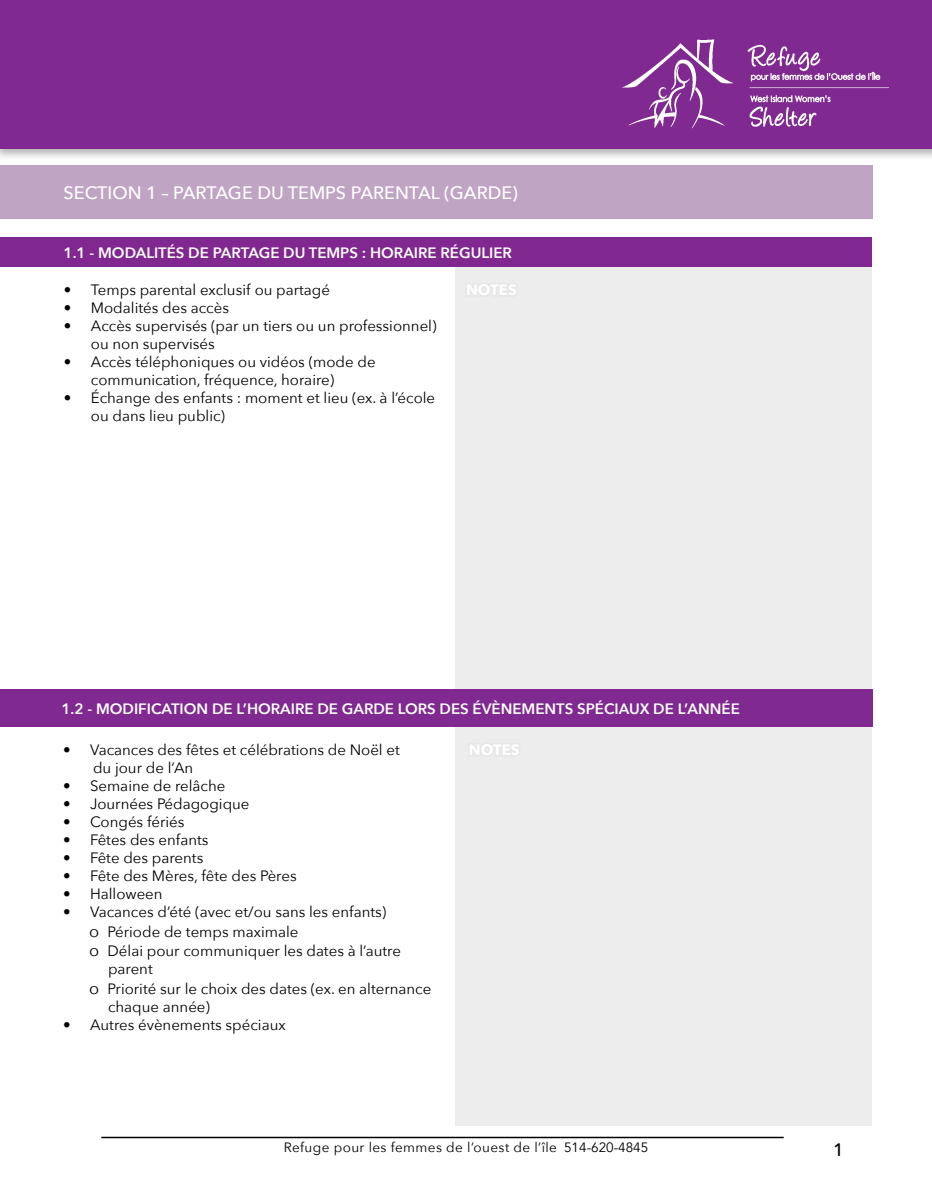
<style>
.page{position:relative;width:932px;height:1202px;background:#fff}
.page>*{position:absolute;margin:0;border:0;box-sizing:border-box;transform-origin:0 0}
.t1{font:500 18px "Avenir Next";color:#fff}
.t2{font:500 18px "Avenir Next";color:#000}
.t3{font:15px/18px "Avenir Next";color:#000}
.t4{font:600 15px "Avenir Next";color:#fff}
.t5{font:13.5px "Avenir Next";letter-spacing:.03em;color:#000}
.s1{font-size:16.5px}
.s2{font-family:"Avenir"}
</style>
<div class="page">
<hr style="left:101px;top:1136px;width:682px;height:2px;background:#000">
<div style="left:456px;top:243px;width:415px;height:883px;background:#ededed"></div>
<div style="left:0;top:0;width:932px;height:162px;background:#000;opacity:.3"></div>
<div style="left:0;top:0;width:932px;height:148px;background:#802990"></div>
<div style="left:0;top:237px;width:871px;height:30px;background:#80288f"></div>
<img style="left:622px;top:39px;width:111px;height:90px">
<img style="left:747px;top:44px;width:141px;height:83px">
<div style="left:0;top:165px;width:872px;height:54px;background:#c0a4c3"></div>
<div style="left:0;top:689px;width:872px;height:37px;background:#802990"></div>
<p class="t1" style="left:64px;top:178px;width:456px">SECTION 1 – PARTAGE DU TEMPS PARENTAL (GARDE)</p>
<p class="t4" style="left:64px;top:240px;width:450px">1.1 - MODALITÉS DE PARTAGE DU TEMPS : HORAIRE RÉGULIER</p>
<p class="t3" style="left:64px;top:280px;width:267px">• Temps parental exclusif ou partagé</p>
<p class="t3" style="left:64px;top:298px;width:167px">• Modalités des accès</p>
<p class="t3" style="left:91px;top:316px;width:347px;text-indent:-27px">• Accès supervisés (par un tiers ou un professionnel) ou non supervisés</p>
<p class="t3" style="left:91px;top:352px;width:286px;text-indent:-27px">• Accès téléphoniques ou vidéos (mode de communication, fréquence, horaire)</p>
<p class="t3" style="left:91px;top:388px;width:346px;text-indent:-27px">• Échange des enfants : moment et lieu (ex. à l’école ou dans lieu public)</p>
<p class="t4" style="left:61px;top:696px;width:680px">1.2 - MODIFICATION DE L’HORAIRE DE GARDE LORS DES ÉVÈNEMENTS SPÉCIAUX DE L’ANNÉE</p>
<p class="t3" style="left:63px;top:740px;width:338px">• Vacances des fêtes et célébrations de Noël et</p>
<p class="t3" style="left:93px;top:758px;width:102px">du jour de l’An</p>
<p class="t3" style="left:63px;top:776px;width:164px">• Semaine de relâche</p>
<p class="t3" style="left:63px;top:794px;width:188px">• Journées Pédagogique</p>
<p class="t3" style="left:63px;top:812px;width:123px">• Congés fériés</p>
<p class="t3" style="left:63px;top:830px;width:147px">• Fêtes des enfants</p>
<p class="t3" style="left:63px;top:848px;width:142px">• Fête des parents</p>
<p class="t3" style="left:63px;top:866px;width:235px">• Fête des Mères, fête des Pères</p>
<p class="t3" style="left:63px;top:884px;width:101px">• Halloween</p>
<p class="t3" style="left:63px;top:902px;width:325px">• Vacances d’été (avec et/ou sans les enfants)</p>
<p class="t3" style="left:89px;top:921px;width:211px"><span class="s1">o</span> Période de temps maximale</p>
<p class="t3" style="left:108px;top:941px;width:294px;text-indent:-19px"><span class="s1">o</span> Délai pour communiquer les dates à l’autre parent</p>
<p class="t3" style="left:108px;top:978px;width:325px;text-indent:-19px"><span class="s1">o</span> Priorité sur le choix des dates (ex. en alternance chaque année)</p>
<p class="t3" style="left:63px;top:1014px;width:224px">• Autres évènements spéciaux</p>
<p class="t5" style="left:284px;top:1135px;width:366px">Refuge pour les femmes de l’ouest de l’île <span class="s2">514-620-4845</span></p>
<p class="t2" style="left:833px;top:1133px;width:12px">1</p>
</div>
